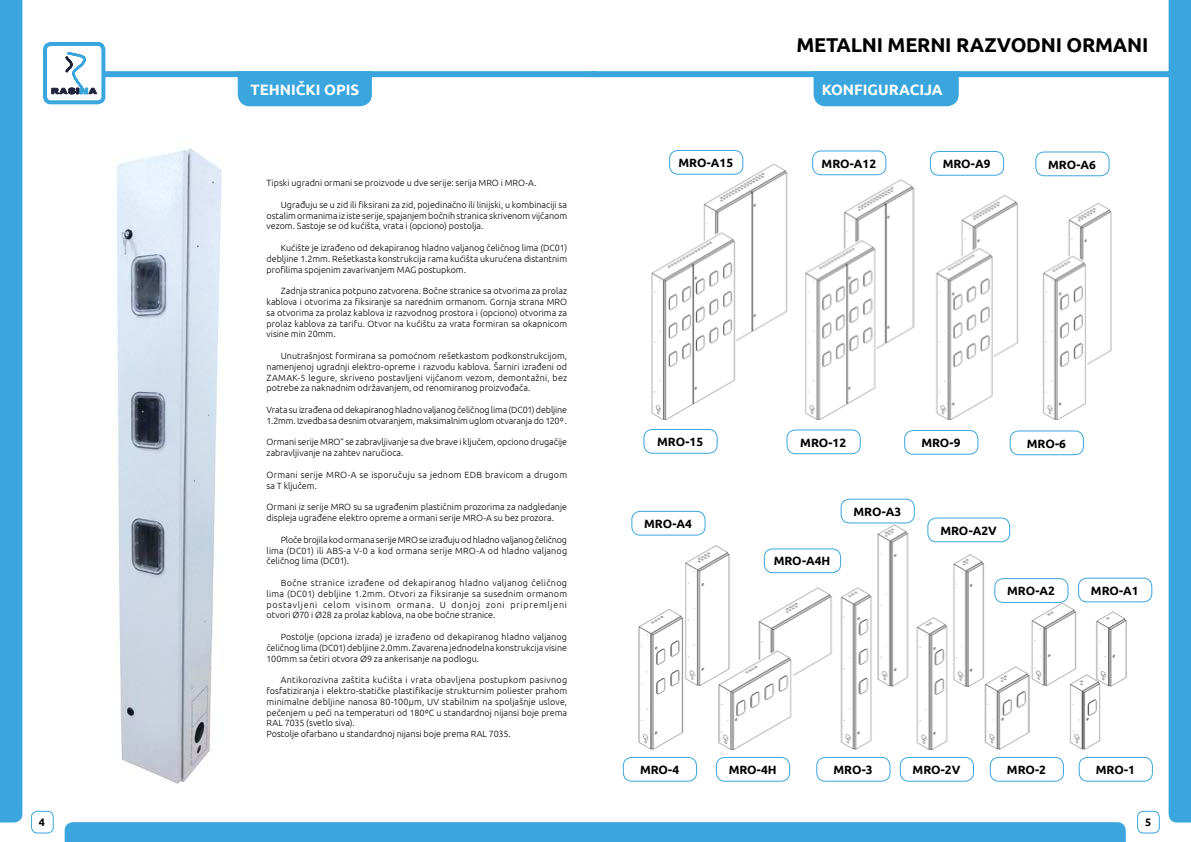
<style>
.page{position:relative;width:1191px;height:842px;background:#fff}
.page>*{position:absolute;margin:0;border:0;box-sizing:border-box;transform-origin:0 0}
.t1{font:700 20px "Ubuntu";letter-spacing:-.01em;color:#000}
.t2{font:700 15px "Ubuntu";color:#fff}
.t3{font:700 12px "Ubuntu";color:#000}
.t4{font:700 10.8px "Ubuntu";color:#000}
.t5{font:300 9px/10.8px "Ubuntu";color:#000;text-align:justify}
.t6{font:300 9px/10.8px "Ubuntu";letter-spacing:.025em;color:#000}
</style>
<div class="page">
<div style="left:65px;top:822px;width:1060px;height:20px;background:#3ba6de"></div>
<div style="left:0;top:0;width:22px;height:822px;background:#3ba6de"></div>
<div style="left:1168px;top:0;width:23px;height:822px;background:#3ba6de"></div>
<div style="left:591px;top:71px;width:583px;height:6px;background:#3ba6de"></div>
<div style="left:31px;top:811px;width:23px;height:22px;border:1px solid #3ba6de;border-radius:6px"></div>
<div style="left:1137px;top:811px;width:22px;height:22px;border:1px solid #3ba6de;border-radius:6px"></div>
<div style="left:104px;top:71px;width:492px;height:6px;background:#3ba6de"></div>
<svg style="left:52px;top:52px;width:45px;height:42px"></svg>
<div style="left:43px;top:42px;width:62px;height:62px;border:4px solid #3ba6de;border-radius:6px"></div>
<img style="left:631px;top:513px;width:499px;height:246px">
<img style="left:651px;top:160px;width:461px;height:261px">
<div style="left:238px;top:77px;width:134px;height:29px;background:#3ba6de"></div>
<div style="left:669px;top:150px;width:74px;height:24px;border:1px solid #3ba6de;border-radius:9px"></div>
<div style="left:643px;top:429px;width:74px;height:24px;border:1px solid #3ba6de;border-radius:9px"></div>
<div style="left:631px;top:511px;width:74px;height:24px;border:1px solid #3ba6de;border-radius:9px"></div>
<div style="left:623px;top:757px;width:74px;height:24px;border:1px solid #3ba6de;border-radius:9px"></div>
<div style="left:812px;top:151px;width:74px;height:24px;border:1px solid #3ba6de;border-radius:9px"></div>
<div style="left:786px;top:430px;width:74px;height:24px;border:1px solid #3ba6de;border-radius:9px"></div>
<div style="left:764px;top:549px;width:77px;height:24px;border:1px solid #3ba6de;border-radius:9px"></div>
<div style="left:716px;top:757px;width:74px;height:24px;border:1px solid #3ba6de;border-radius:9px"></div>
<div style="left:930px;top:151px;width:73px;height:24px;border:1px solid #3ba6de;border-radius:9px"></div>
<div style="left:904px;top:430px;width:74px;height:24px;border:1px solid #3ba6de;border-radius:9px"></div>
<div style="left:841px;top:499px;width:73px;height:24px;border:1px solid #3ba6de;border-radius:9px"></div>
<div style="left:816px;top:757px;width:74px;height:24px;border:1px solid #3ba6de;border-radius:9px"></div>
<div style="left:1035px;top:152px;width:74px;height:24px;border:1px solid #3ba6de;border-radius:9px"></div>
<div style="left:1010px;top:431px;width:73px;height:24px;border:1px solid #3ba6de;border-radius:9px"></div>
<div style="left:927px;top:518px;width:83px;height:24px;border:1px solid #3ba6de;border-radius:9px"></div>
<div style="left:900px;top:757px;width:73px;height:24px;border:1px solid #3ba6de;border-radius:9px"></div>
<div style="left:990px;top:757px;width:73px;height:24px;border:1px solid #3ba6de;border-radius:9px"></div>
<div style="left:1079px;top:757px;width:73px;height:24px;border:1px solid #3ba6de;border-radius:9px"></div>
<div style="left:994px;top:578px;width:74px;height:25px;border:1px solid #3ba6de;border-radius:9px"></div>
<div style="left:1078px;top:578px;width:74px;height:24px;border:1px solid #3ba6de;border-radius:9px"></div>
<div style="left:813px;top:71px;width:145px;height:35px;background:#3ba6de"></div>
<img style="left:116px;top:148px;width:106px;height:636px">
<h2 class="t2" style="left:250px;top:80px;width:110px">TEHNIČKI OPIS</h2>
<p class="t5" style="left:266px;top:177px;width:272px">Tipski ugradni ormani se proizvode u dve serije: serija MRO i MRO-A.</p>
<p class="t5" style="left:266px;top:199px;width:302px;text-indent:14px">Ugrađuju se u zid ili fiksirani za zid, pojedinačno ili linijski, u kombinaciji sa ostalim ormanima iz iste serije, spajanjem bočnih stranica skrivenom vijčanom vezom. Sastoje se od kućišta, vrata i (opciono) postolja.</p>
<p class="t5" style="left:266px;top:242px;width:302px;text-indent:14px">Kućište je izrađeno od dekapiranog hladno valjanog čeličnog lima (DC01) debljine 1.2mm. Rešetkasta konstrukcija rama kućišta ukurućena distantnim profilima spojenim zavarivanjem MAG postupkom.</p>
<p class="t5" style="left:266px;top:285px;width:302px;text-indent:14px">Zadnja stranica potpuno zatvorena. Bočne stranice sa otvorima za prolaz kablova i otvorima za fiksiranje sa narednim ormanom. Gornja strana MRO sa otvorima za prolaz kablova iz razvodnog prostora i (opciono) otvorima za prolaz kablova za tarifu. Otvor na kućištu za vrata formiran sa okapnicom visine min 20mm.</p>
<p class="t5" style="left:266px;top:350px;width:302px;text-indent:14px">Unutrašnjost formirana sa pomoćnom rešetkastom podkonstrukcijom, namenjenoj ugradnji elektro-opreme i razvodu kablova. Šarniri izrađeni od ZAMAK-5 legure, skriveno postavljeni vijčanom vezom, demontažni, bez potrebe za naknadnim održavanjem, od renomiranog proizvođača.</p>
<p class="t5" style="left:266px;top:404px;width:302px">Vrata su izrađena od dekapiranog hladno valjanog čeličnog lima (DC01) debljine<br>1.2mm. Izvedba sa desnim otvaranjem, maksimalnim uglom otvaranja do 120º .</p>
<p class="t5" style="left:266px;top:437px;width:302px">Ormani serije MRO” se zabravljivanje sa dve brave i ključem, opciono drugačije zabravljivanje na zahtev naručioca.</p>
<p class="t6" style="left:266px;top:469px;width:302px">Ormani serije MRO-A se isporučuju sa jednom EDB bravicom a drugom sa T ključem.</p>
<p class="t5" style="left:266px;top:501px;width:302px">Ormani iz serije MRO su sa ugrađenim plastičnim prozorima za nadgledanje displeja ugrađene elektro opreme a ormani serije MRO-A su bez prozora.</p>
<p class="t5" style="left:266px;top:534px;width:302px;text-indent:14px">Ploče brojila kod ormana serije MRO se izrađuju od hladno valjanog čeličnog lima (DC01) ili ABS-a V-0 a kod ormana serije MRO-A od hladno valjanog čeličnog lima (DC01).</p>
<p class="t5" style="left:266px;top:577px;width:302px;text-indent:14px">Bočne stranice izrađene od dekapiranog hladno valjanog čeličnog lima (DC01) debljine 1.2mm. Otvori za fiksiranje sa susednim ormanom postavljeni celom visinom ormana. U donjoj zoni pripremljeni otvori Ø70 i Ø28 za prolaz kablova, na obe bočne stranice.</p>
<p class="t5" style="left:266px;top:631px;width:302px;text-indent:14px">Postolje (opciona izrada) je izrađeno od dekapiranog hladno valjanog čeličnog lima (DC01) debljine 2.0mm. Zavarena jednodelna konstrukcija visine 100mm sa četiri otvora Ø9 za ankerisanje na podlogu.</p>
<p class="t5" style="left:266px;top:674px;width:302px;text-align:left;text-indent:14px">Antikorozivna zaštita kućišta i vrata obavljena postupkom pasivnog fosfatiziranja i elektro-statičke plastifikacije strukturnim poliester prahom minimalne debljine nanosa 80-100µm, UV stabilnim na spoljašnje uslove, pečenjem u peći na temperaturi od 180ºC u standardnoj nijansi boje prema RAL 7035 (svetlo siva).<br>Postolje ofarbano u standardnoj nijansi boje prema RAL 7035.</p>
<h1 class="t1" style="left:796px;top:33px;width:353px">METALNI MERNI RAZVODNI ORMANI</h1>
<h3 class="t3" style="left:678px;top:155px;width:56px">MRO-A15</h3>
<h2 class="t2" style="left:821px;top:80px;width:122px">KONFIGURACIJA</h2>
<h3 class="t3" style="left:821px;top:156px;width:56px">MRO-A12</h3>
<h3 class="t3" style="left:942px;top:156px;width:49px">MRO-A9</h3>
<h3 class="t3" style="left:1048px;top:157px;width:49px">MRO-A6</h3>
<h3 class="t3" style="left:657px;top:434px;width:47px">MRO-15</h3>
<h3 class="t3" style="left:644px;top:516px;width:49px">MRO-A4</h3>
<h3 class="t3" style="left:800px;top:435px;width:47px">MRO-12</h3>
<h3 class="t3" style="left:921px;top:435px;width:41px">MRO-9</h3>
<h3 class="t3" style="left:1026px;top:436px;width:41px">MRO-6</h3>
<h3 class="t3" style="left:773px;top:554px;width:58px">MRO-A4H</h3>
<h3 class="t3" style="left:853px;top:504px;width:49px">MRO-A3</h3>
<h3 class="t3" style="left:940px;top:523px;width:58px">MRO-A2V</h3>
<h3 class="t3" style="left:1007px;top:584px;width:49px">MRO-A2</h3>
<h3 class="t3" style="left:1091px;top:583px;width:49px">MRO-A1</h3>
<h3 class="t3" style="left:640px;top:762px;width:41px">MRO-4</h3>
<h3 class="t3" style="left:728px;top:762px;width:49px">MRO-4H</h3>
<h3 class="t3" style="left:833px;top:762px;width:41px">MRO-3</h3>
<h3 class="t3" style="left:912px;top:762px;width:49px">MRO-2V</h3>
<h3 class="t3" style="left:1007px;top:762px;width:41px">MRO-2</h3>
<h3 class="t3" style="left:1095px;top:762px;width:41px">MRO-1</h3>
<p class="t4" style="left:39px;top:816px;width:8px">4</p>
<p class="t4" style="left:1145px;top:816px;width:8px">5</p>
</div>
